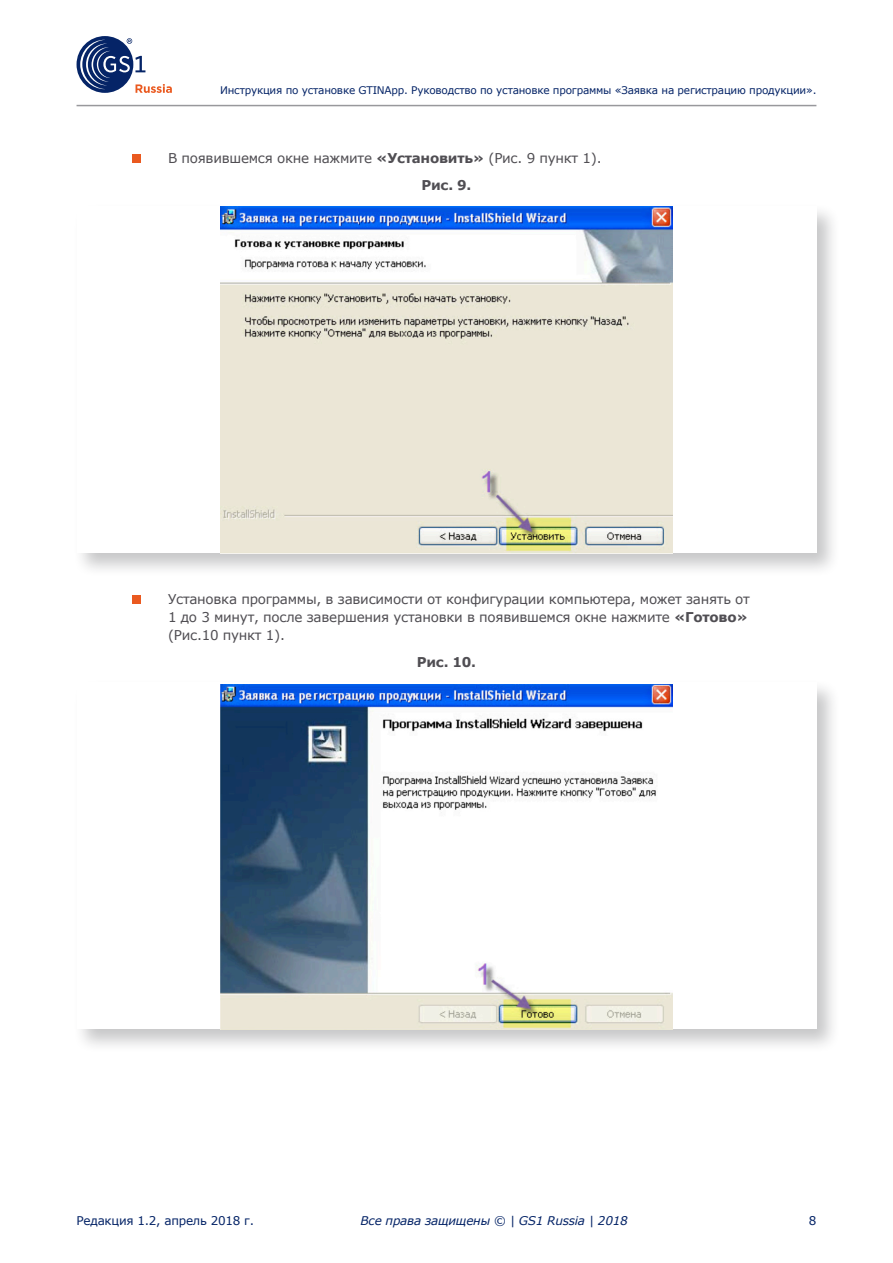
<style>
.page{position:relative;width:893px;height:1263px;background:#fff}
.page>*{position:absolute;margin:0;border:0;box-sizing:border-box;transform-origin:0 0}
.t1{font:13.5px/18px "Verdana";letter-spacing:-.02em;color:#504e53}
.t2{font:700 13.5px "Verdana";color:#504e53}
.t3{font:italic 12px "Verdana";letter-spacing:-.02em;color:#052467}
.t4{font:12px "Verdana";letter-spacing:-.02em;color:#052467}
.t5{font:10.5px "Verdana";letter-spacing:-.02em;color:#052467}
.s1{font-weight:700}
</style>
<div class="page">
<div style="left:77px;top:36px;width:56px;height:57px;background:#052467;border-radius:50%"></div>
<svg style="left:80px;top:38px;width:92px;height:55px"></svg>
<hr style="left:77px;top:105px;width:739px;height:1px;background:#98989c">
<div style="left:132px;top:154px;width:8px;height:9px;background:#ea591f"></div>
<div style="left:132px;top:595px;width:8px;height:9px;background:#ea591f"></div>
<div style="left:73px;top:203px;width:768px;height:375px;background:#1b1c20;opacity:.25"></div>
<div style="left:77px;top:207px;width:739px;height:346px;background:#fff"></div>
<img style="left:220px;top:207px;width:453px;height:346px">
<div style="left:73px;top:679px;width:768px;height:375px;background:#1b1c20;opacity:.25"></div>
<div style="left:77px;top:682px;width:739px;height:347px;background:#fff"></div>
<img style="left:220px;top:685px;width:453px;height:344px">
<p class="t5" style="left:220px;top:83px;width:598px">Инструкция по установке GTINApp. Руководство по установке программы «Заявка на регистрацию продукции».</p>
<p class="t1" style="left:421px;top:144px;width:182px;line-height:27px;text-indent:-253px">В появившемся окне нажмите <span class="s1">«Установить»</span> (Рис. 9 пункт 1).<br><span class="s1">Рис. 9.</span></p>
<p class="t1" style="left:168px;top:590px;width:583px">Установка программы, в зависимости от конфигурации компьютера, может занять от<br>1 до 3 минут, после завершения установки в появившемся окне нажмите <span class="s1">«Готово» </span>(Рис.10 пункт 1).</p>
<p class="t2" style="left:417px;top:653px;width:61px">Рис. 10.</p>
<p class="t4" style="left:77px;top:1213px;width:179px">Редакция 1.2, апрель 2018 г.</p>
<p class="t3" style="left:361px;top:1213px;width:269px">Все права защищены © | GS1 Russia | 2018</p>
<p class="t4" style="left:809px;top:1213px;width:9px">8</p>
</div>
